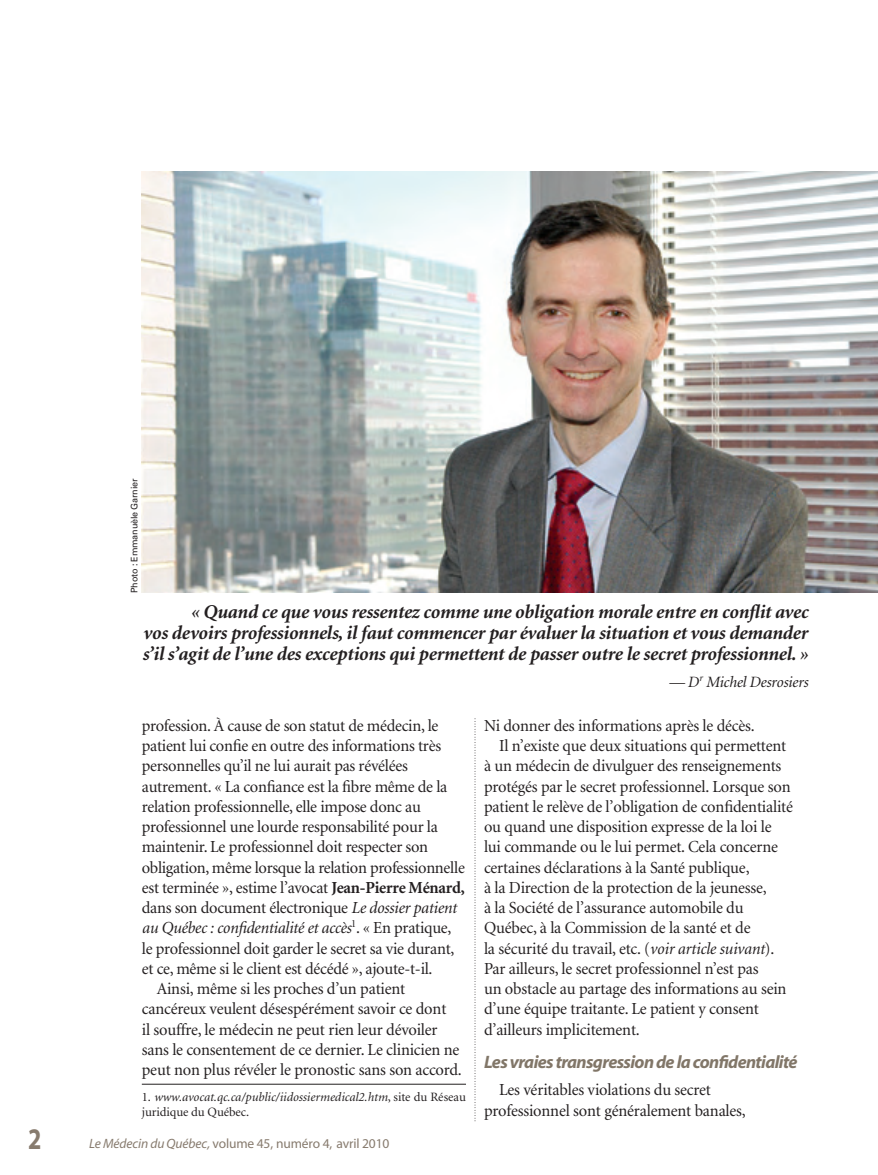
<style>
.page{position:relative;width:878px;height:1175px;background:#fff}
.page>*{position:absolute;margin:0;border:0;box-sizing:border-box;transform-origin:0 0}
.t1{font:700 30px "Myriad";color:#877b6e;scale:.8 1}
.t2{font:italic 700 19.5px/21px "Minion";letter-spacing:-.015em;color:#231f20;text-align:justify}
.t3{font:italic 700 18px "Myriad";letter-spacing:-.035em;color:#817668}
.t4{font:16.8px/20.2px "Minion";letter-spacing:-.01em;color:#231f20}
.t5{font:italic 16.8px "Minion";letter-spacing:-.015em;color:#231f20}
.t6{font:italic 15.75px "Minion";letter-spacing:-.015em;color:#231f20}
.t7{font:13.5px "Myriad";letter-spacing:-.01em;color:#877b6e}
.t8{font:italic 12.75px/15px "Minion";color:#231f20}
.t9{font:9px "Univers";letter-spacing:-.015em;color:#231f20}
.s1{font-weight:700}
.s2{font-style:italic}
.s3{font-style:normal}
</style>
<div class="page">
<svg style="left:474px;top:718px;width:1px;height:401px"></svg>
<img style="left:142px;top:172px;width:736px;height:420px">
<hr style="left:142px;top:1083px;width:324px;height:1px;background:#231f20">
<p class="t9" style="left:131px;top:593px;width:116px;rotate:-90deg">Photo : Emmanuèle Garnier</p>
<p class="t2" style="left:142px;top:603px;width:667px;text-indent:48px">« Quand ce que vous ressentez comme une obligation morale entre en conflit avec vos devoirs professionnels, il faut commencer par évaluer la situation et vous demander s’il s’agit de l’une des exceptions qui permettent de passer outre le secret professionnel. »</p>
<p class="t6" style="left:668px;top:676px;width:141px">— D<sup>r</sup> Michel Desrosiers</p>
<p class="t4" style="left:142px;top:716px;width:298px">profession. À cause de son statut de médecin, le</p>
<p class="t4" style="left:142px;top:737px;width:301px">patient lui confie en outre des informations très</p>
<p class="t4" style="left:142px;top:757px;width:267px">personnelles qu’il ne lui aurait pas révélées</p>
<p class="t4" style="left:142px;top:777px;width:307px">autrement. « La confiance est la fibre même de la</p>
<p class="t4" style="left:142px;top:797px;width:281px">relation professionnelle, elle impose donc au</p>
<p class="t4" style="left:142px;top:818px;width:298px">professionnel une lourde responsabilité pour la</p>
<p class="t4" style="left:142px;top:838px;width:288px">maintenir. Le professionnel doit respecter son</p>
<p class="t4" style="left:142px;top:858px;width:324px">obligation, même lorsque la relation professionnelle</p>
<p class="t4" style="left:142px;top:878px;width:324px">est terminée », estime l’avocat <span class="s1">Jean-Pierre Ménard,</span></p>
<p class="t4" style="left:142px;top:899px;width:316px">dans son document électronique <span class="s2">Le dossier patient</span></p>
<p class="t5" style="left:142px;top:921px;width:311px">au Québec : confidentialité et accès<sup>1</sup><span class="s3">. « En pratique,</span></p>
<p class="t4" style="left:142px;top:939px;width:314px">le professionnel doit garder le secret sa vie durant,</p>
<p class="t4" style="left:142px;top:959px;width:292px">et ce, même si le client est décédé », ajoute-t-il.</p>
<p class="t4" style="left:157px;top:980px;width:250px">Ainsi, même si les proches d’un patient</p>
<p class="t4" style="left:142px;top:1000px;width:306px">cancéreux veulent désespérément savoir ce dont</p>
<p class="t4" style="left:142px;top:1020px;width:297px">il souffre, le médecin ne peut rien leur dévoiler</p>
<p class="t4" style="left:142px;top:1040px;width:319px">sans le consentement de ce dernier. Le clinicien ne</p>
<p class="t4" style="left:142px;top:1061px;width:321px">peut non plus révéler le pronostic sans son accord.</p>
<p class="t8" style="left:142px;top:1090px;width:326px"><span class="s3">1.</span> www.avocat.qc.ca/public/iidossiermedical2.htm<span class="s3">, site du Réseau juridique du Québec.</span></p>
<h1 class="t1" style="left:28px;top:1127px;width:18px">2</h1>
<p class="t7" style="left:89px;top:1138px;width:301px"><span class="s2">Le Médecin du Québec,</span> volume 45, numéro 4, avril 2010</p>
<p class="t4" style="left:484px;top:716px;width:272px">Ni donner des informations après le décès.</p>
<p class="t4" style="left:499px;top:737px;width:289px">Il n’existe que deux situations qui permettent</p>
<p class="t4" style="left:484px;top:757px;width:299px">à un médecin de divulguer des renseignements</p>
<p class="t4" style="left:484px;top:777px;width:308px">protégés par le secret professionnel. Lorsque son</p>
<p class="t4" style="left:484px;top:797px;width:310px">patient le relève de l’obligation de confidentialité</p>
<p class="t4" style="left:484px;top:818px;width:289px">ou quand une disposition expresse de la loi le</p>
<p class="t4" style="left:484px;top:838px;width:295px">lui commande ou le lui permet. Cela concerne</p>
<p class="t4" style="left:484px;top:858px;width:267px">certaines déclarations à la Santé publique,</p>
<p class="t4" style="left:484px;top:878px;width:284px">à la Direction de la protection de la jeunesse,</p>
<p class="t4" style="left:484px;top:899px;width:261px">à la Société de l’assurance automobile du</p>
<p class="t4" style="left:484px;top:919px;width:268px">Québec, à la Commission de la santé et de</p>
<p class="t4" style="left:484px;top:939px;width:292px">la sécurité du travail, etc. (<span class="s2">voir article suivant</span>).</p>
<p class="t4" style="left:484px;top:959px;width:276px">Par ailleurs, le secret professionnel n’est pas</p>
<p class="t4" style="left:484px;top:980px;width:304px">un obstacle au partage des informations au sein</p>
<p class="t4" style="left:484px;top:1000px;width:276px">d’une équipe traitante. Le patient y consent</p>
<p class="t4" style="left:484px;top:1020px;width:157px">d’ailleurs implicitement.</p>
<p class="t3" style="left:484px;top:1055px;width:315px">Les vraies transgression de la confidentialité</p>
<p class="t4" style="left:484px;top:1081px;width:263px;text-indent:15px">Les véritables violations du secret professionnel sont généralement banales,</p>
</div>
